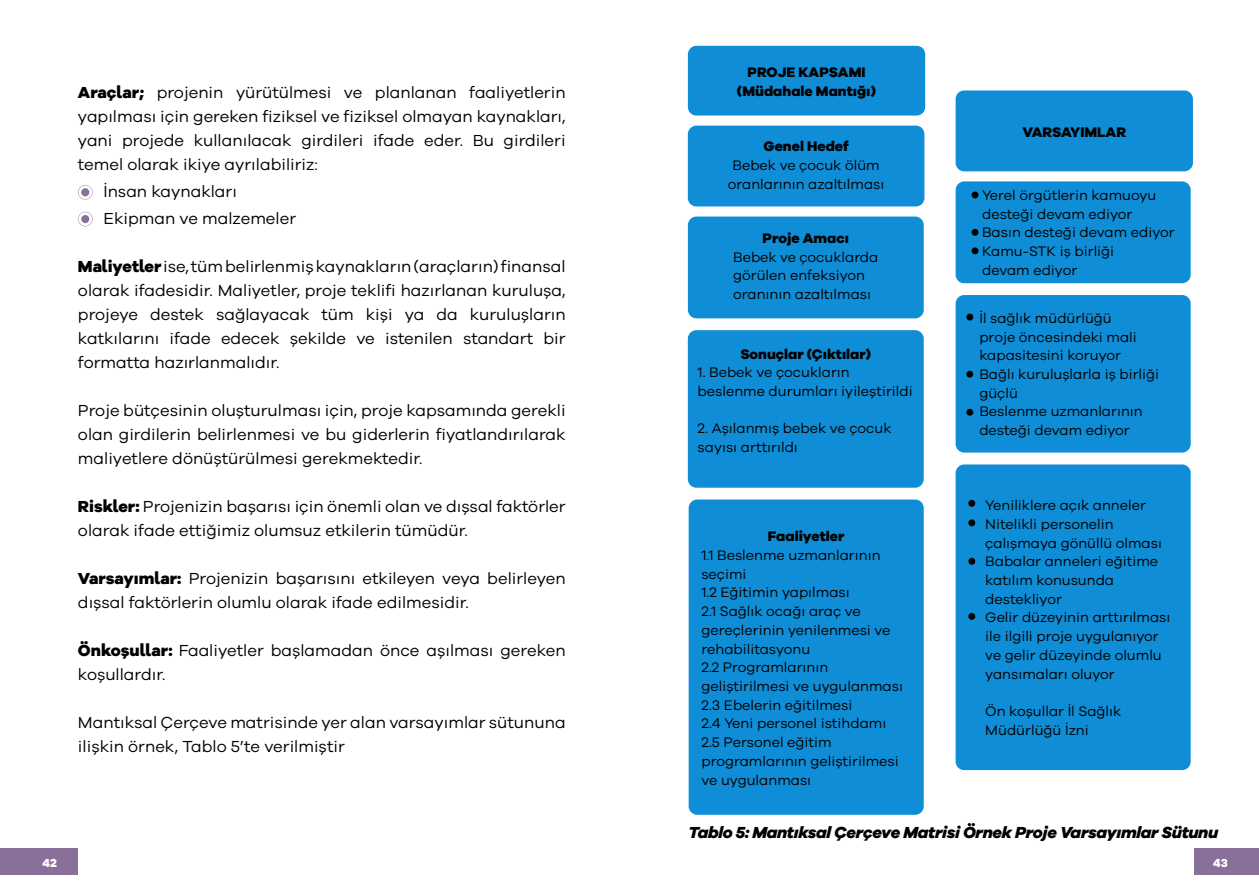
<style>
.page{position:relative;width:1259px;height:893px;background:#fff}
.page>*{position:absolute;margin:0;border:0;box-sizing:border-box;transform-origin:0 0}
.t1{font:16.5px/24px "Galano Grotesque";color:#000}
.t2{font:italic 800 16.5px "Galano Grotesque";letter-spacing:-.02em;color:#000}
.t3{font:14.25px/18.8px "Galano Grotesque";color:#000}
.t4{font:800 14.25px/18.8px "Galano Grotesque";color:#000;text-align:center}
.t5{font:800 12px "Galano Grotesque";color:#fff}
.s1{font-family:"Galano Grotesque Alt";font-weight:800}
</style>
<div class="page">
<div style="left:1193px;top:848px;width:66px;height:27px;background:#89709a"></div>
<div style="left:0;top:848px;width:78px;height:27px;background:#89709a"></div>
<svg style="left:78px;top:185px;width:15px;height:15px"></svg>
<svg style="left:78px;top:212px;width:15px;height:14px"></svg>
<div style="left:688px;top:46px;width:237px;height:70px;background:#0f8dd6;border-radius:9px"></div>
<div style="left:688px;top:126px;width:236px;height:80px;background:#0f8dd6;border-radius:9px"></div>
<div style="left:688px;top:217px;width:235px;height:101px;background:#0f8dd6;border-radius:9px"></div>
<div style="left:688px;top:330px;width:235px;height:158px;background:#0f8dd6;border-radius:9px"></div>
<div style="left:688px;top:499px;width:235px;height:316px;background:#0f8dd6;border-radius:9px"></div>
<div style="left:955px;top:90px;width:238px;height:81px;background:#0f8dd6;border-radius:9px"></div>
<div style="left:955px;top:181px;width:235px;height:102px;background:#0f8dd6;border-radius:9px"></div>
<div style="left:955px;top:295px;width:235px;height:158px;background:#0f8dd6;border-radius:9px"></div>
<div style="left:955px;top:464px;width:235px;height:306px;background:#0f8dd6;border-radius:9px"></div>
<div style="left:971px;top:192px;width:7px;height:6px;background:#000;border-radius:50%"></div>
<div style="left:971px;top:229px;width:7px;height:7px;background:#000;border-radius:50%"></div>
<div style="left:971px;top:247px;width:7px;height:7px;background:#000;border-radius:50%"></div>
<div style="left:966px;top:314px;width:7px;height:6px;background:#000;border-radius:50%"></div>
<div style="left:966px;top:371px;width:7px;height:7px;background:#000;border-radius:50%"></div>
<div style="left:966px;top:409px;width:7px;height:7px;background:#000;border-radius:50%"></div>
<div style="left:968px;top:500px;width:7px;height:7px;background:#000;border-radius:50%"></div>
<div style="left:968px;top:519px;width:7px;height:7px;background:#000;border-radius:50%"></div>
<div style="left:968px;top:558px;width:7px;height:7px;background:#000;border-radius:50%"></div>
<div style="left:968px;top:613px;width:7px;height:7px;background:#000;border-radius:50%"></div>
<p class="t1" style="left:78px;top:80px;width:489px;text-align:justify"><span class="s1">Araçlar;</span> projenin yürütülmesi ve planlanan faaliyetlerin yapılması için gereken fiziksel ve fiziksel olmayan kaynakları, yani projede kullanılacak girdileri ifade eder. Bu girdileri temel olarak ikiye ayrılabiliriz:</p>
<p class="t1" style="left:103px;top:177px;width:194px;line-height:27px">İnsan kaynakları<br>Ekipman ve malzemeler</p>
<p class="t1" style="left:78px;top:254px;width:489px;text-align:justify"><span class="s1">Maliyetler</span> ise, tüm belirlenmiş kaynakların (araçların) finansal olarak ifadesidir. Maliyetler, proje teklifi hazırlanan kuruluşa, projeye destek sağlayacak tüm kişi ya da kuruluşların katkılarını ifade edecek şekilde ve istenilen standart bir formatta hazırlanmalıdır.</p>
<p class="t1" style="left:78px;top:398px;width:489px;text-align:justify">Proje bütçesinin oluşturulması için, proje kapsamında gerekli olan girdilerin belirlenmesi ve bu giderlerin fiyatlandırılarak maliyetlere dönüştürülmesi gerekmektedir.</p>
<p class="t1" style="left:78px;top:494px;width:489px"><span class="s1">Riskler:</span> Projenizin başarısı için önemli olan ve dışsal faktörler olarak ifade ettiğimiz olumsuz etkilerin tümüdür.</p>
<p class="t1" style="left:78px;top:566px;width:489px"><span class="s1">Varsayımlar:</span> Projenizin başarısını etkileyen veya belirleyen dışsal faktörlerin olumlu olarak ifade edilmesidir.</p>
<p class="t1" style="left:78px;top:638px;width:489px"><span class="s1">Önkoşullar:</span> Faaliyetler başlamadan önce aşılması gereken koşullardır.</p>
<p class="t1" style="left:78px;top:710px;width:489px">Mantıksal Çerçeve matrisinde yer alan varsayımlar sütununa ilişkin örnek, Tablo 5’te verilmiştir</p>
<p class="t4" style="left:737px;top:62px;width:141px">PROJE KAPSAMI (Müdahale Mantığı)</p>
<p class="t4" style="left:763px;top:137px;width:87px">Genel Hedef</p>
<p class="t3" style="left:728px;top:155px;width:158px;text-align:center">Bebek ve çocuk ölüm oranlarının azaltılması</p>
<p class="t4" style="left:762px;top:228px;width:88px">Proje Amacı</p>
<p class="t3" style="left:733px;top:247px;width:147px">Bebek ve çocuklarda görülen enfeksiyon oranının azaltılması</p>
<p class="t4" style="left:740px;top:344px;width:132px">Sonuçlar (Çıktılar)</p>
<p class="t3" style="left:697px;top:363px;width:217px">1. Bebek ve çocukların beslenme durumları iyileştirildi</p>
<p class="t3" style="left:697px;top:419px;width:195px">2. Aşılanmış bebek ve çocuk sayısı arttırıldı</p>
<p class="t4" style="left:1022px;top:122px;width:105px">VARSAYIMLAR</p>
<p class="t3" style="left:982px;top:185px;width:194px">Yerel örgütlerin kamuoyu desteği devam ediyor<br>Basın desteği devam ediyor<br>Kamu-STK iş birliği<br>devam ediyor</p>
<p class="t3" style="left:979px;top:308px;width:181px">İl sağlık müdürlüğü<br>proje öncesindeki mali kapasitesini koruyor<br>Bağlı kuruluşlarla iş birliği güçlü<br>Beslenme uzmanlarının desteği devam ediyor</p>
<p class="t3" style="left:985px;top:496px;width:187px">Yeniliklere açık anneler<br>Nitelikli personelin çalışmaya gönüllü olması<br>Babalar anneleri eğitime katılım konusunda destekliyor<br>Gelir düzeyinin arttırılması ile ilgili proje uygulanıyor ve gelir düzeyinde olumlu yansımaları oluyor</p>
<p class="t3" style="left:985px;top:701px;width:138px">Ön koşullar İl Sağlık<br>Müdürlüğü İzni</p>
<p class="t4" style="left:768px;top:527px;width:78px">Faaliyetler</p>
<p class="t3" style="left:701px;top:545px;width:203px">1.1 Beslenme uzmanlarının seçimi<br>1.2 Eğitimin yapılması<br>2.1 Sağlık ocağı araç ve gereçlerinin yenilenmesi ve rehabilitasyonu<br>2.2 Programlarının geliştirilmesi ve uygulanması<br>2.3 Ebelerin eğitilmesi<br>2.4 Yeni personel istihdamı<br>2.5 Personel eğitim programlarının geliştirilmesi ve uygulanması</p>
<p class="t2" style="left:688px;top:822px;width:531px">Tablo 5: Mantıksal Çerçeve Matrisi Örnek Proje Varsayımlar Sütunu</p>
<p class="t5" style="left:43px;top:855px;width:16px">42</p>
<p class="t5" style="left:1213px;top:855px;width:16px">43</p>
</div>
